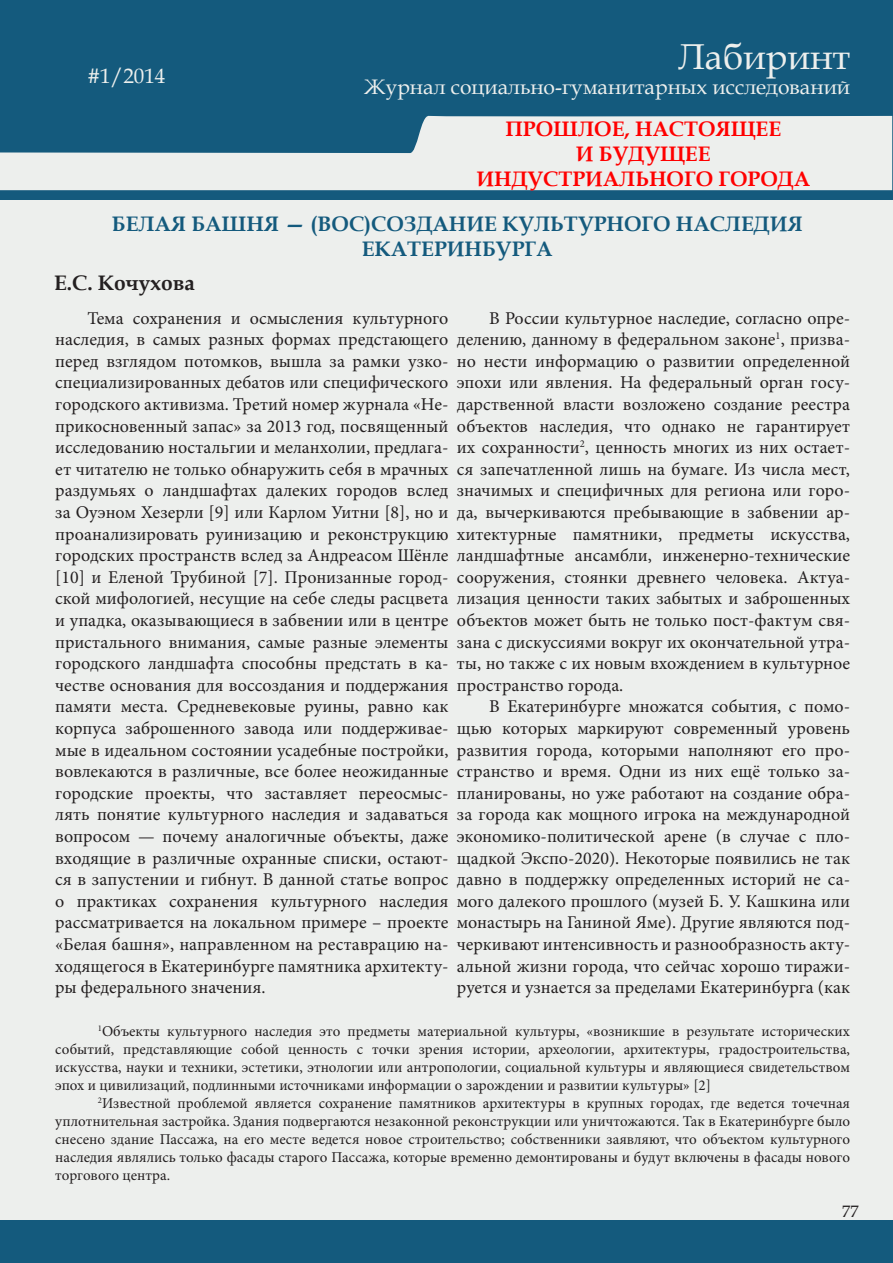
<style>
.page{position:relative;width:893px;height:1263px;background:#fff}
.page>*{position:absolute;margin:0;border:0;box-sizing:border-box;transform-origin:0 0}
.t1{font:36px "Book Antiqua";color:#edefed}
.t2{font:700 21px/25.2px "Book Antiqua";color:#145a7d;text-align:center}
.t3{font:21px "Book Antiqua";color:#edefed}
.t4{font:700 21px "Book Antiqua";color:#f00}
.t5{font:700 21px "Book Antiqua";color:#231f20}
.t6{font:18px/21.6px "Minion Pro";color:#231f20;text-align:justify}
.t7{font:16.5px "Book Antiqua";color:#231f20}
.t8{font:15px/18px "Minion Pro";color:#231f20;text-align:justify}
</style>
<div class="page">
<div style="left:0;top:1px;width:892px;height:1261px;background:#145a7d"></div>
<hr style="left:0;top:200px;width:1px;height:1020px;background:#edefed">
<div style="left:1px;top:200px;width:891px;height:1020px;background:#edefed"></div>
<svg style="left:0;top:115px;width:892px;height:75px;fill:#edefed"></svg>
<p class="t3" style="left:87px;top:61px;width:79px">#1/2014</p>
<p class="t1" style="left:678px;top:31px;width:173px">Лабиринт</p>
<p class="t3" style="left:364px;top:72px;width:487px">Журнал социально-гуманитарных исследований</p>
<p class="t4" style="left:505px;top:114px;width:277px">ПРОШЛОЕ, НАСТОЯЩЕЕ</p>
<p class="t4" style="left:576px;top:139px;width:136px">И БУДУЩЕЕ</p>
<p class="t4" style="left:477px;top:165px;width:335px">ИНДУСТРИАЛЬНОГО ГОРОДА</p>
<p class="t2" style="left:112px;top:211px;width:692px">БЕЛАЯ БАШНЯ — (ВОС)СОЗДАНИЕ КУЛЬТУРНОГО НАСЛЕДИЯ<br>ЕКАТЕРИНБУРГА</p>
<p class="t5" style="left:54px;top:268px;width:142px">Е.С. Кочухова</p>
<p class="t6" style="left:55px;top:307px;width:395px;text-indent:32px">Тема сохранения и осмысления культурного наследия, в самых разных формах предстающего перед взглядом потомков, вышла за рамки узко&shy;специализированных дебатов или специфического городского активизма. Третий номер журнала «Не&shy;прикосновенный запас» за 2013 год, посвященный исследованию ностальгии и меланхолии, предлага&shy;ет читателю не только обнаружить себя в мрачных раздумьях о ландшафтах далеких городов вслед за Оуэном Хезерли [9] или Карлом Уитни [8], но и проанализировать руинизацию и реконструкцию городских пространств вслед за Андреасом Шёнле [10] и Еленой Трубиной [7]. Пронизанные город&shy;ской мифологией, несущие на себе следы расцвета и упадка, оказывающиеся в забвении или в центре пристального внимания, самые разные элементы городского ландшафта способны предстать в ка&shy;честве основания для воссоздания и поддержания памяти места. Средневековые руины, равно как корпуса заброшенного завода или поддерживае&shy;мые в идеальном состоянии усадебные постройки, вовлекаются в различные, все более неожиданные городские проекты, что заставляет переосмыс&shy;лять понятие культурного наследия и задаваться вопросом — почему аналогичные объекты, даже входящие в различные охранные списки, остают&shy;ся в запустении и гибнут. В данной статье вопрос о практиках сохранения культурного наследия рассматривается на локальном примере – проекте «Белая башня», направленном на реставрацию на&shy;ходящегося в Екатеринбурге памятника архитекту&shy;ры федерального значения.</p>
<p class="t6" style="left:457px;top:307px;width:395px;text-indent:32px">В России культурное наследие, согласно опре&shy;делению, данному в федеральном законе<sup>1</sup>, призва&shy;но нести информацию о развитии определенной эпохи или явления. На федеральный орган госу&shy;дарственной власти возложено создание реестра объектов наследия, что однако не гарантирует их сохранности<sup>2</sup>, ценность многих из них остает&shy;ся запечатленной лишь на бумаге. Из числа мест, значимых и специфичных для региона или горо&shy;да, вычеркиваются пребывающие в забвении ар&shy;хитектурные памятники, предметы искусства, ландшафтные ансамбли, инженерно-технические сооружения, стоянки древнего человека. Актуа&shy;лизация ценности таких забытых и заброшенных объектов может быть не только пост-фактум свя&shy;зана с дискуссиями вокруг их окончательной утра&shy;ты, но также с их новым вхождением в культурное пространство города.</p>
<p class="t6" style="left:457px;top:696px;width:395px;text-indent:32px">В Екатеринбурге множатся события, с помо&shy;щью которых маркируют современный уровень развития города, которыми наполняют его про&shy;странство и время. Одни из них ещё только за&shy;планированы, но уже работают на создание обра&shy;за города как мощного игрока на международной экономико-политической арене (в случае с пло&shy;щадкой Экспо-2020). Некоторые появились не так давно в поддержку определенных историй не са&shy;мого далекого прошлого (музей Б. У. Кашкина или монастырь на Ганиной Яме). Другие являются под&shy;черкивают интенсивность и разнообразность акту&shy;альной жизни города, что сейчас хорошо тиражи&shy;руется и узнается за пределами Екатеринбурга (как</p>
<p class="t8" style="left:55px;top:1022px;width:796px;text-indent:43px"><sup>1</sup>Объекты культурного наследия это предметы материальной культуры, «возникшие в результате исторических событий, представляющие собой ценность с точки зрения истории, археологии, архитектуры, градостроительства, искусства, науки и техники, эстетики, этнологии или антропологии, социальной культуры и являющиеся свидетельством эпох и цивилизаций, подлинными источниками информации о зарождении и развитии культуры» [2]</p>
<p class="t8" style="left:55px;top:1094px;width:796px;text-indent:43px"><sup>2</sup>Известной проблемой является сохранение памятников архитектуры в крупных городах, где ведется точечная уплотнительная застройка. Здания подвергаются незаконной реконструкции или уничтожаются. Так в Екатеринбурге было снесено здание Пассажа, на его месте ведется новое строительство; собственники заявляют, что объектом культурного наследия являлись только фасады старого Пассажа, которые временно демонтированы и будут включены в фасады нового торгового центра.</p>
<p class="t7" style="left:842px;top:1200px;width:18px">77</p>
</div>
